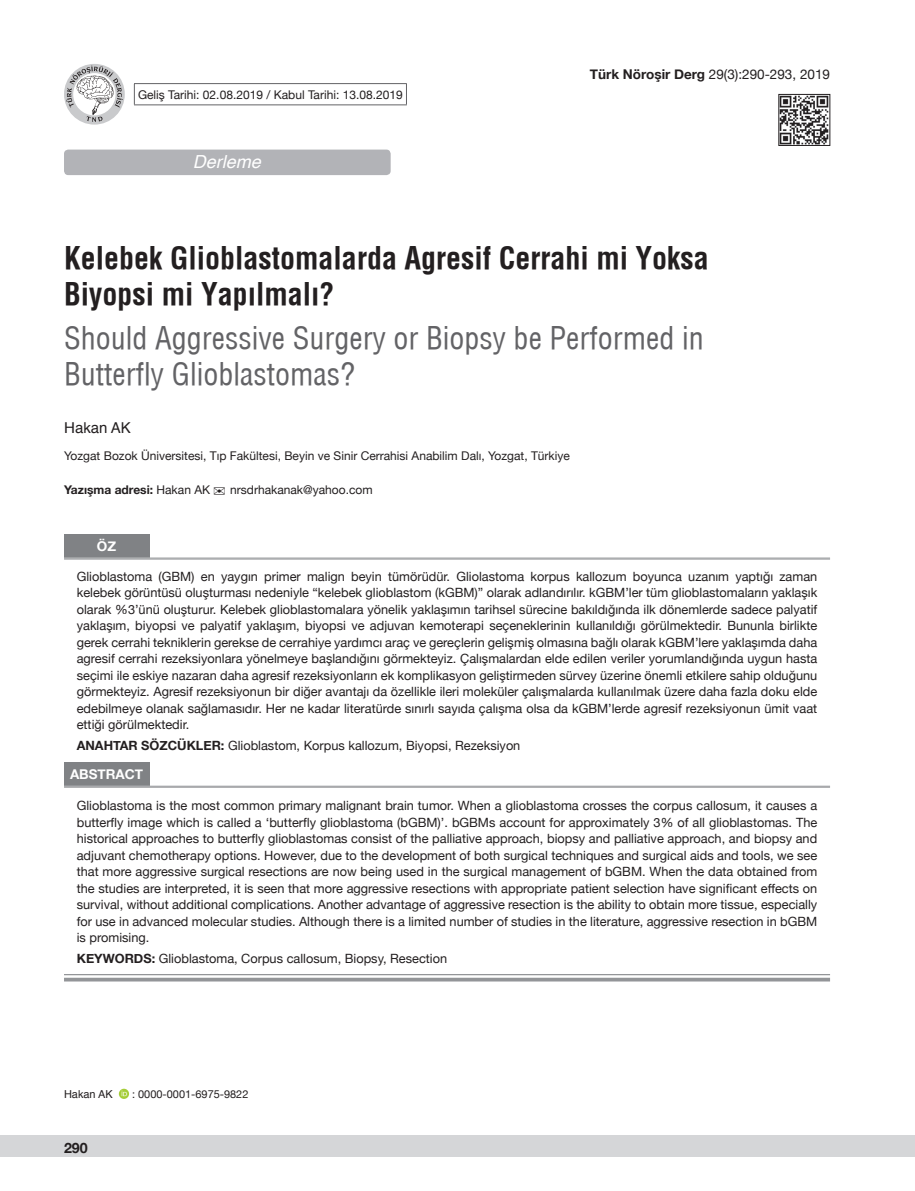
<style>
.page{position:relative;width:915px;height:1191px;background:#fff}
.page>*{position:absolute;margin:0;border:0;box-sizing:border-box;transform-origin:0 0}
.t1{font:30px/36px "Helvetica Condensed";color:#636366}
.t2{font:700 30px/36px "Helvetica Condens";color:#231f20}
.t3{font:italic 18px "Helvetica";color:#fff}
.t4{font:15px "Helvetica";color:#231f20}
.t5{font:700 14.25px "Helvetica Neue";color:#231f20}
.t6{font:13.5px "Helvetica Neue";color:#231f20}
.t7{font:700 13.5px "Helvetica Neue";color:#fff}
.t8{font:12.75px/16.5px "Helvetica Neue";color:#231f20;text-align:justify}
.t9{font:12px "Helvetica Neue";color:#231f20}
.t10{font:700 12px "Helvetica Neue";color:#231f20}
.t11{font:10.95px "Helvetica Neue";color:#231f20}
.t12{font:10.95px "Helvetica";color:#231f20}
.s1{font-weight:700}
.s2{font-weight:400}
</style>
<div class="page">
<div style="left:0;top:1135px;width:914px;height:22px;background:#d5d6d8"></div>
<svg style="left:64px;top:64px;width:61px;height:61px"></svg>
<svg style="left:66px;top:66px;width:57px;height:56px"></svg>
<svg style="left:119px;top:1088px;width:10px;height:11px"></svg>
<svg style="left:121px;top:1090px;width:6px;height:6px"></svg>
<hr style="left:134px;top:83px;width:272px;height:1px;background:#636366">
<svg style="left:134px;top:84px;width:1px;height:20px"></svg>
<svg style="left:406px;top:84px;width:1px;height:20px"></svg>
<hr style="left:134px;top:104px;width:272px;height:1px;background:#636366">
<img style="left:780px;top:96px;width:47px;height:48px">
<div style="left:778px;top:94px;width:51px;height:52px;border:1px solid #231f20"></div>
<div style="left:64px;top:150px;width:326px;height:25px;background:#b2b3b7;border-radius:4px"></div>
<div style="left:64px;top:762px;width:85px;height:24px;background:#808285"></div>
<svg style="left:64px;top:975px;width:765px;height:1px"></svg>
<hr style="left:64px;top:786px;width:765px;height:1px;background:#939598">
<hr style="left:64px;top:787px;width:765px;height:1px;background:#939598">
<hr style="left:64px;top:974px;width:765px;height:1px;background:#939598">
<svg style="left:64px;top:977px;width:765px;height:4px;background:#a7a9ab"></svg>
<div style="left:64px;top:534px;width:85px;height:23px;background:#808285"></div>
<hr style="left:64px;top:557px;width:765px;height:1px;background:#939598">
<hr style="left:64px;top:559px;width:765px;height:1px;background:#939598">
<p class="t9" style="left:138px;top:86px;width:266px">Geliş Tarihi: 02.08.2019 / Kabul Tarihi: 13.08.2019</p>
<h2 class="t3" style="left:193px;top:147px;width:70px">Derleme</h2>
<p class="t6" style="left:589px;top:65px;width:241px"><span class="s1">Türk Nöroşir Derg</span> 29(3):290-293, 2019</p>
<h1 class="t2" style="left:64px;top:240px;width:646px">Kelebek Glioblastomalarda Agresif Cerrahi mi Yoksa<br>Biyopsi mi Yapılmalı?</h1>
<h1 class="t1" style="left:64px;top:320px;width:641px">Should Aggressive Surgery or Biopsy be Performed in<br>Butterfly Glioblastomas?</h1>
<p class="t4" style="left:64px;top:416px;width:68px">Hakan AK</p>
<p class="t9" style="left:64px;top:447px;width:507px">Yozgat Bozok Üniversitesi, Tıp Fakültesi, Beyin ve Sinir Cerrahisi Anabilim Dalı, Yozgat, Türkiye</p>
<p class="t10" style="left:64px;top:480px;width:147px">Yazışma adresi: <span class="s2">Hakan AK</span></p>
<p class="t9" style="left:230px;top:481px;width:144px">nrsdrhakanak@yahoo.com</p>
<p class="t7" style="left:97px;top:535px;width:21px">ÖZ</p>
<p class="t8" style="left:77px;top:568px;width:741px">Glioblastoma (GBM) en yaygın primer malign beyin tümörüdür. Gliolastoma korpus kallozum boyunca uzanım yaptığı zaman kelebek görüntüsü oluşturması nedeniyle “kelebek glioblastom (kGBM)” olarak adlandırılır. kGBM’ler tüm glioblastomaların yaklaşık olarak %3’ünü oluşturur. Kelebek glioblastomalara yönelik yaklaşımın tarihsel sürecine bakıldığında ilk dönemlerde sadece palyatif yaklaşım, biyopsi ve palyatif yaklaşım, biyopsi ve adjuvan kemoterapi seçeneklerinin kullanıldığı görülmektedir. Bununla birlikte gerek cerrahi tekniklerin gerekse de cerrahiye yardımcı araç ve gereçlerin gelişmiş olmasına bağlı olarak kGBM’lere yaklaşımda daha agresif cerrahi rezeksiyonlara yönelmeye başlandığını görmekteyiz. Çalışmalardan elde edilen veriler yorumlandığında uygun hasta seçimi ile eskiye nazaran daha agresif rezeksiyonların ek komplikasyon geliştirmeden sürvey üzerine önemli etkilere sahip olduğunu görmekteyiz. Agresif rezeksiyonun bir diğer avantajı da özellikle ileri moleküler çalışmalarda kullanılmak üzere daha fazla doku elde edebilmeye olanak sağlamasıdır. Her ne kadar literatürde sınırlı sayıda çalışma olsa da kGBM’lerde agresif rezeksiyonun ümit vaat ettiği görülmektedir.</p>
<p class="t8" style="left:77px;top:738px;width:445px"><span class="s1">ANAHTAR SÖZCÜKLER:</span> Glioblastom, Korpus kallozum, Biyopsi, Rezeksiyon</p>
<p class="t7" style="left:70px;top:764px;width:75px">ABSTRACT</p>
<p class="t8" style="left:77px;top:798px;width:741px">Glioblastoma is the most common primary malignant brain tumor. When a glioblastoma crosses the corpus callosum, it causes a butterfly image which is called a ‘butterfly glioblastoma (bGBM)’. bGBMs account for approximately 3% of all glioblastomas. The historical approaches to butterfly glioblastomas consist of the palliative approach, biopsy and palliative approach, and biopsy and adjuvant chemotherapy options. However, due to the development of both surgical techniques and surgical aids and tools, we see that more aggressive surgical resections are now being used in the surgical management of bGBM. When the data obtained from the studies are interpreted, it is seen that more aggressive resections with appropriate patient selection have significant effects on survival, without additional complications. Another advantage of aggressive resection is the ability to obtain more tissue, especially for use in advanced molecular studies. Although there is a limited number of studies in the literature, aggressive resection in bGBM is promising.</p>
<p class="t8" style="left:77px;top:951px;width:372px"><span class="s1">KEYWORDS:</span> Glioblastoma, Corpus callosum, Biopsy, Resection</p>
<p class="t12" style="left:64px;top:1085px;width:50px">Hakan AK</p>
<p class="t11" style="left:132px;top:1086px;width:118px">: 0000-0001-6975-9822</p>
<p class="t5" style="left:64px;top:1137px;width:25px">290</p>
</div>
